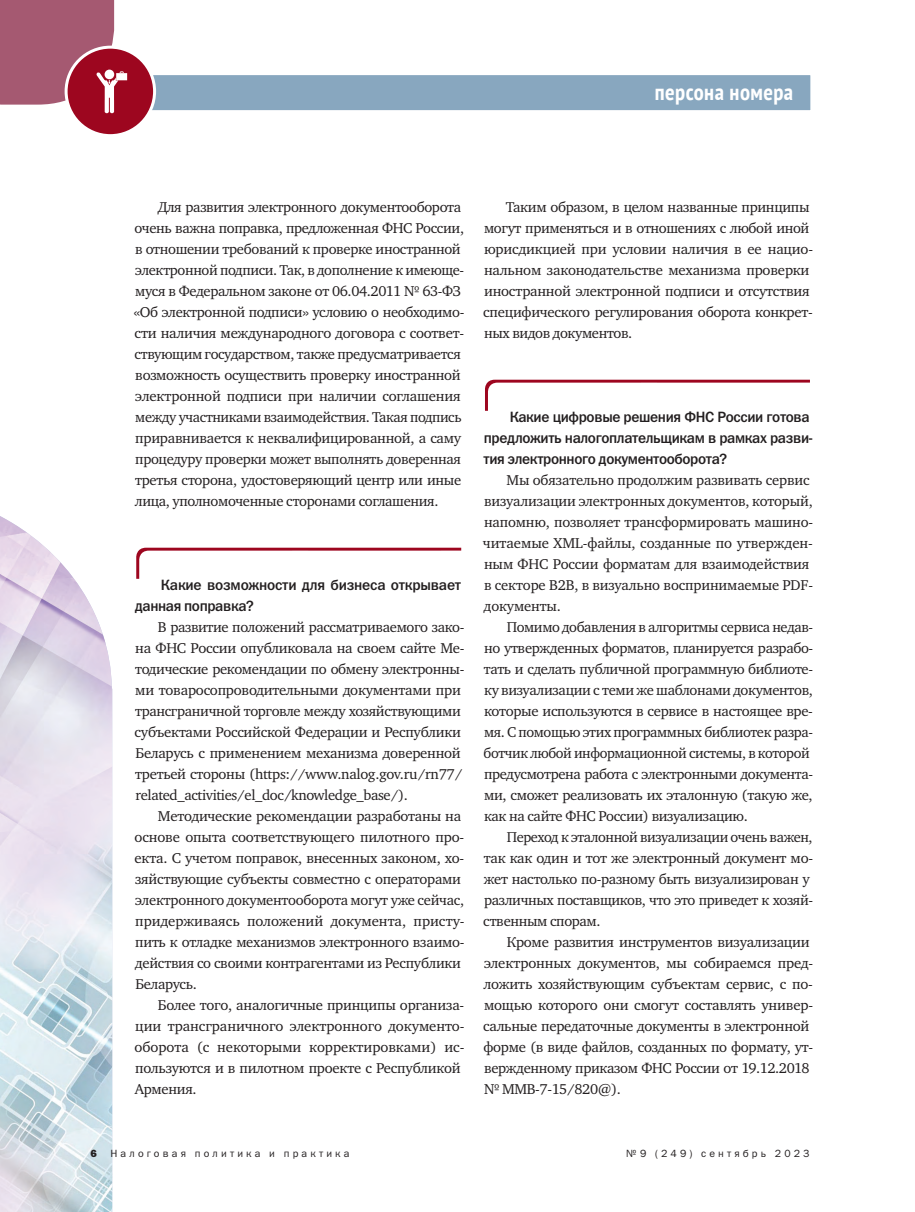
<style>
.page{position:relative;width:915px;height:1212px;background:#fff}
.page>*{position:absolute;margin:0;border:0;box-sizing:border-box;transform-origin:0 0}
.t1{font:700 condensed 22.5px "PT Sans";letter-spacing:.02em;color:#fff}
.t2{font:15px/21px "Franklin Gothic Medium ITC";letter-spacing:-.025em;color:#231f20;scale:.96 1}
.t3{font:15px/21px "Franklin Gothic Medium ITC";letter-spacing:-.025em;color:#231f20}
.t4{font:14.7px/21px "Charter ITC";letter-spacing:-.02em;color:#231f20}
.t5{font:10.5px "Franklin Gothic Book ITC";letter-spacing:.3em;color:#231f20}
.t6{font:10.5px "Franklin Gothic Heavy ITC";color:#231f20}
</style>
<div class="page">
<img style="left:0;top:516px;width:112px;height:696px">
<svg style="left:136px;top:548px;width:325px;height:31px"></svg>
<svg style="left:485px;top:380px;width:325px;height:31px"></svg>
<svg style="left:66px;top:47px;width:89px;height:89px"></svg>
<svg style="left:0;top:0;width:811px;height:115px"></svg>
<h1 class="t1" style="left:655px;top:77px;width:140px">персона номера</h1>
<p class="t4" style="left:134px;top:196px;width:332px;text-indent:24px">Для развития электронного документооборота очень важна поправка, предложенная ФНС России, в отношении требований к проверке иностранной электронной подписи. Так, в дополнение к имеюще&shy;муся в Федеральном законе от 06.04.2011 № 63-ФЗ «Об электронной подписи» условию о необходимо&shy;сти наличия международного договора с соответ&shy;ствующим государством, также предусматривается возможность осуществить проверку иностранной электронной подписи при наличии соглашения между участниками взаимодействия. Такая подпись приравнивается к неквалифицированной, а саму процедуру проверки может выполнять доверенная третья сторона, удостоверяющий центр или иные лица, уполномоченные сторонами соглашения.</p>
<p class="t3" style="left:135px;top:574px;width:328px;text-indent:26px">Какие возможности для бизнеса открывает данная поправка?</p>
<p class="t4" style="left:135px;top:616px;width:332px;text-indent:23px">В развитие положений рассматриваемого зако&shy;на ФНС России опубликовала на своем сайте Ме&shy;тодические рекомендации по обмену электронны&shy;ми товаросопроводительными документами при трансграничной торговле между хозяйствующими субъектами Российской Федерации и Республики Беларусь с применением механизма доверенной третьей стороны (https://www.nalog.gov.ru/rn77/ related_activities/el_doc/knowledge_base/).</p>
<p class="t4" style="left:135px;top:805px;width:331px;text-indent:23px">Методические рекомендации разработаны на основе опыта соответствующего пилотного про&shy;екта. С учетом поправок, внесенных законом, хо&shy;зяйствующие субъекты совместно с операторами электронного документооборота могут уже сейчас, придерживаясь положений документа, присту&shy;пить к отладке механизмов электронного взаимо&shy;действия со своими контрагентами из Республики Беларусь.</p>
<p class="t4" style="left:135px;top:994px;width:331px;text-indent:23px">Более того, аналогичные принципы организа&shy;ции трансграничного электронного документо&shy;оборота (с некоторыми корректировками) ис&shy;пользуются и в пилотном проекте с Республикой Армения.</p>
<p class="t4" style="left:483px;top:196px;width:331px;text-indent:23px">Таким образом, в целом названные принципы могут применяться и в отношениях с любой иной юрисдикцией при условии наличия в ее нацио&shy;нальном законодательстве механизма проверки иностранной электронной подписи и отсутствия специфического регулирования оборота конкрет&shy;ных видов документов.</p>
<p class="t2" style="left:484px;top:406px;width:344px;text-indent:26px">Какие цифровые решения ФНС России готова предложить налогоплательщикам в рамках разви&shy;тия электронного документооборота?</p>
<p class="t4" style="left:483px;top:469px;width:332px;text-indent:24px">Мы обязательно продолжим развивать сервис визуализации электронных документов, который, напомню, позволяет трансформировать машино&shy;читаемые XML-файлы, созданные по утвержден&shy;ным ФНС России форматам для взаимодействия в секторе B2B, в визуально воспринимаемые PDF&shy;документы.</p>
<p class="t4" style="left:484px;top:616px;width:331px;text-indent:23px">Помимо добавления в алгоритмы сервиса недав&shy;но утвержденных форматов, планируется разрабо&shy;тать и сделать публичной программную библиоте&shy;ку визуализации с теми же шаблонами документов, которые используются в сервисе в настоящее вре&shy;мя. С помощью этих программных библиотек разра&shy;ботчик любой информационной системы, в которой предусмотрена работа с электронными документа&shy;ми, сможет реализовать их эталонную (такую же, как на сайте ФНС России) визуализацию.</p>
<p class="t4" style="left:483px;top:826px;width:331px;text-indent:23px">Переход к эталонной визуализации очень важен, так как один и тот же электронный документ мо&shy;жет настолько по-разному быть визуализирован у различных поставщиков, что это приведет к хозяй&shy;ственным спорам.</p>
<p class="t4" style="left:483px;top:931px;width:331px;text-indent:23px">Кроме развития инструментов визуализации электронных документов, мы собираемся пред&shy;ложить хозяйствующим субъектам сервис, с по&shy;мощью которого они смогут составлять универ&shy;сальные передаточные документы в электронной форме (в виде файлов, созданных по формату, ут&shy;вержденному приказом ФНС России от 19.12.2018 № ММВ‑7‑15/820@).</p>
<p class="t6" style="left:90px;top:1146px;width:8px">6</p>
<p class="t5" style="left:110px;top:1146px;width:241px">Налоговая политика и практика</p>
<p class="t5" style="left:626px;top:1146px;width:185px">№9 (249) сентябрь 2023</p>
</div>
